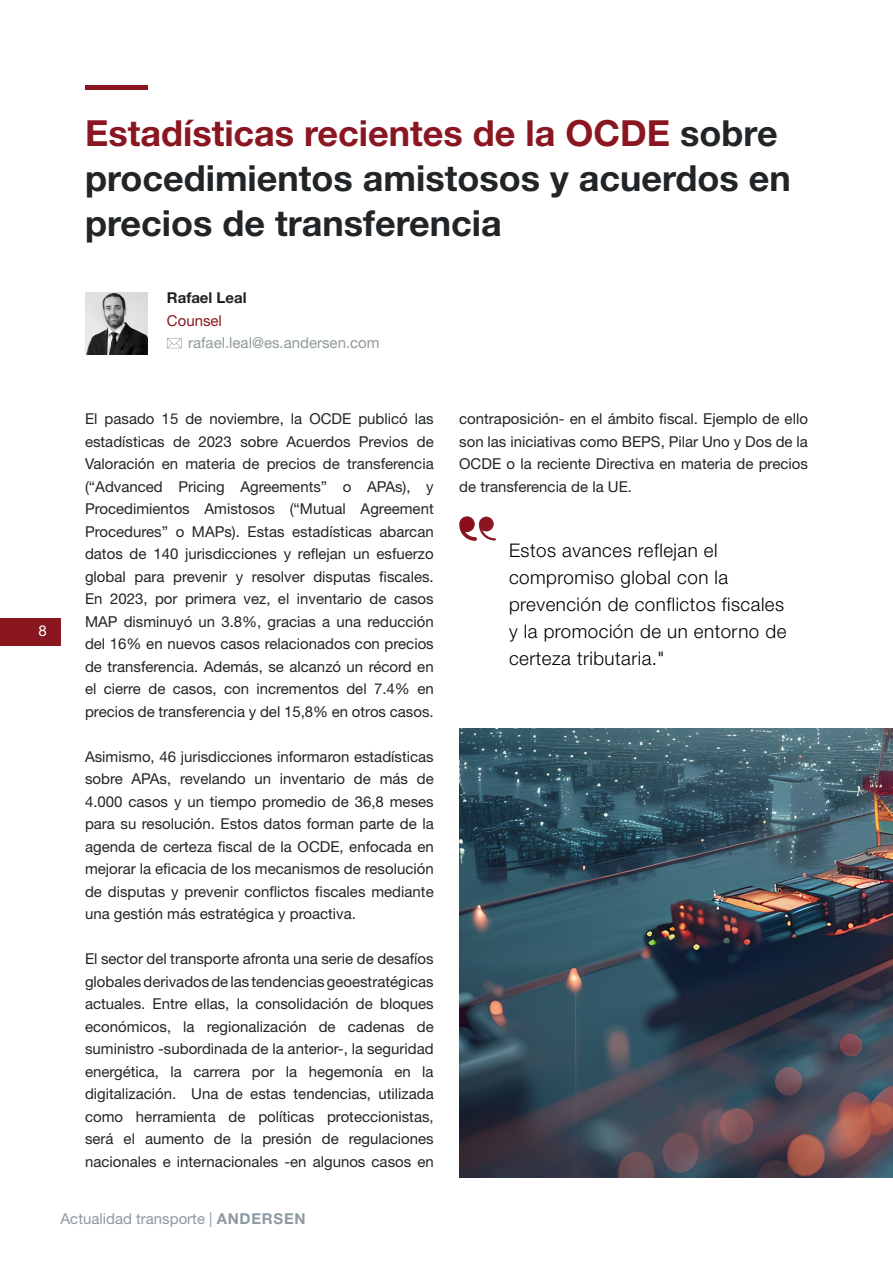
<style>
.page{position:relative;width:893px;height:1263px;background:#fff}
.page>*{position:absolute;margin:0;border:0;box-sizing:border-box;transform-origin:0 0}
.body_text{font:700 36px/45px "Helvetica Neue LT Pro";color:#212528}
.t1{font:300 18.75px/27px "Helvetica Neue LT Pro";letter-spacing:.025em;color:#000001;text-align:justify}
.body_text-2{font:15px/22.5px "Helvetica Neue LT Pro";color:#212528;text-align:justify}
.t2{font:15px "Helvetica Neue LT Pro";color:#8d9aa1}
.t3{font:15px "Helvetica Neue LT Pro";color:#8f9b9e}
.t4{font:700 15px "Helvetica Neue LT Pro";color:#231f20}
.t5{font:15px "Helvetica Neue LT Pro";color:#8a1621}
.t6{font:15px "Helvetica Neue LT Pro";color:#fff}
.s1{color:#8a1621}
.s2{font-weight:700}
</style>
<div class="page">
<div style="left:0;top:618px;width:61px;height:27px;background:#8a1620"></div>
<img style="left:85px;top:292px;width:62px;height:63px">
<svg style="left:167px;top:338px;width:15px;height:10px"></svg>
<hr style="left:85px;top:85px;width:62px;height:4px;background:#8a1620">
<svg style="left:459px;top:516px;width:37px;height:25px"></svg>
<img style="left:459px;top:729px;width:434px;height:449px">
<p class="body_text" style="left:85px;top:110px;width:707px"><span class="s1">Estadísticas recientes de la OCDE</span> sobre procedimientos amistosos y acuerdos en precios de transferencia</p>
<p class="t4" style="left:167px;top:288px;width:81px">Rafael Leal</p>
<p class="t5" style="left:167px;top:311px;width:57px">Counsel</p>
<p class="t3" style="left:188px;top:333px;width:193px">rafael.leal@es.andersen.com</p>
<p class="t6" style="left:38px;top:622px;width:10px">8</p>
<p class="body_text-2" style="left:85px;top:407px;width:350px">El pasado 15 de noviembre, la OCDE publicó las estadísticas de 2023 sobre Acuerdos Previos de Valoración en materia de precios de transferencia (“Advanced Pricing Agreements” o APAs), y Procedimientos Amistosos (“Mutual Agreement Procedures” o MAPs). Estas estadísticas abarcan datos de 140 jurisdicciones y reflejan un esfuerzo global para prevenir y resolver disputas fiscales.<br>En 2023, por primera vez, el inventario de casos MAP disminuyó un 3.8%, gracias a una reducción del 16% en nuevos casos relacionados con precios de transferencia. Además, se alcanzó un récord en el cierre de casos, con incrementos del 7.4% en precios de transferencia y del 15,8% en otros casos.</p>
<p class="body_text-2" style="left:85px;top:745px;width:350px">Asimismo, 46 jurisdicciones informaron estadísticas sobre APAs, revelando un inventario de más de 4.000 casos y un tiempo promedio de 36,8 meses para su resolución. Estos datos forman parte de la agenda de certeza fiscal de la OCDE, enfocada en mejorar la eficacia de los mecanismos de resolución de disputas y prevenir conflictos fiscales mediante una gestión más estratégica y proactiva.</p>
<p class="body_text-2" style="left:85px;top:947px;width:350px">El sector del transporte afronta una serie de desafíos globales derivados de las tendencias geoestratégicas actuales. Entre ellas, la consolidación de bloques económicos, la regionalización de cadenas de suministro -subordinada de la anterior-, la seguridad energética, la carrera por la hegemonía en la digitalización. Una de estas tendencias, utilizada como herramienta de políticas proteccionistas, será el aumento de la presión de regulaciones nacionales e internacionales -en algunos casos en</p>
<p class="t2" style="left:61px;top:1209px;width:247px">Actualidad transporte | <span class="s2">ANDERSEN</span></p>
<p class="body_text-2" style="left:459px;top:407px;width:350px">contraposición- en el ámbito fiscal. Ejemplo de ello son las iniciativas como BEPS, Pilar Uno y Dos de la OCDE o la reciente Directiva en materia de precios de transferencia de la UE.</p>
<p class="t1" style="left:509px;top:536px;width:210px">Estos avances reflejan el</p>
<p class="t1" style="left:509px;top:563px;width:221px">compromiso global con la</p>
<p class="t1" style="left:509px;top:590px;width:279px">prevención de conflictos fiscales y la promoción de un entorno de certeza tributaria."</p>
</div>
